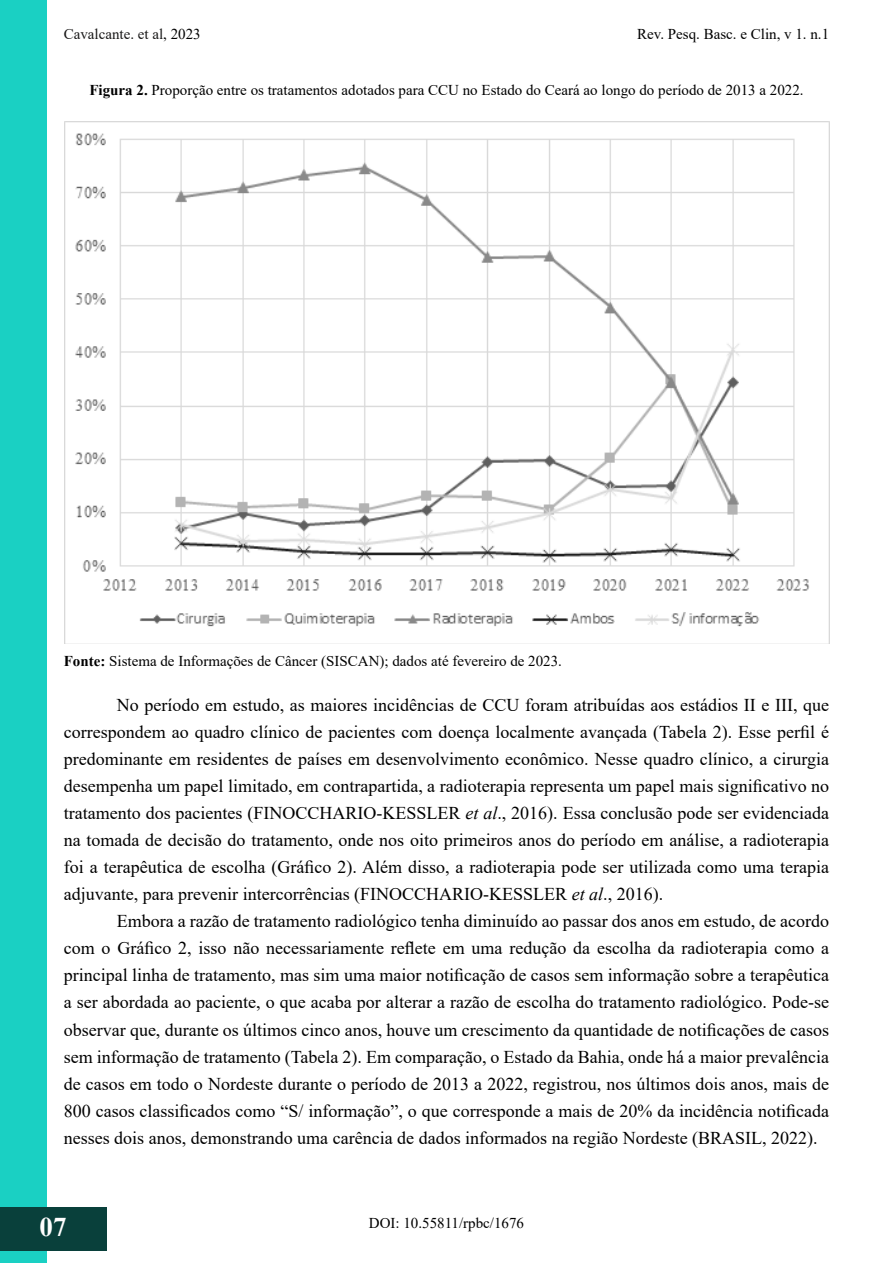
<style>
.page{position:relative;width:893px;height:1263px;background:#fff}
.page>*{position:absolute;margin:0;border:0;box-sizing:border-box;transform-origin:0 0}
.t1{font:700 27px "Times New Roman";color:#fff}
.t2{font:18px/27px "Times New Roman";color:#000;text-align:justify}
.t3{font:15px "Times New Roman";color:#000}
.t4{font:15px "Times New Roman";color:#181717}
.s1{color:#000}
.s2{font-weight:700}
.s3{font-style:italic}
</style>
<div class="page">
<div style="left:0;top:1px;width:47px;height:1262px;background:#1ad0c3"></div>
<div style="left:0;top:1207px;width:106px;height:43px;background:#09403b"></div>
<img style="left:64px;top:122px;width:765px;height:522px">
<p class="t4" style="left:64px;top:24px;width:139px">Cavalcante. et al<span class="s1">, 2023</span></p>
<p class="t3" style="left:637px;top:24px;width:193px">Rev. Pesq. Basc. e Clin, v 1. n.1</p>
<p class="t3" style="left:89px;top:80px;width:716px"><span class="s2">Figura 2.</span> Proporção entre os tratamentos adotados para CCU no Estado do Ceará ao longo do período de 2013 a 2022.</p>
<p class="t3" style="left:64px;top:651px;width:500px"><span class="s2">Fonte:</span> Sistema de Informações de Câncer (SISCAN); dados até fevereiro de 2023.</p>
<p class="t2" style="left:64px;top:691px;width:767px;text-indent:53px">No período em estudo, as maiores incidências de CCU foram atribuídas aos estádios II e III, que correspondem ao quadro clínico de pacientes com doença localmente avançada (Tabela 2). Esse perfil é predominante em residentes de países em desenvolvimento econômico. Nesse quadro clínico, a cirurgia desempenha um papel limitado, em contrapartida, a radioterapia representa um papel mais significativo no tratamento dos pacientes (FINOCCHARIO-KESSLER <span class="s3">et al</span>., 2016). Essa conclusão pode ser evidenciada na tomada de decisão do tratamento, onde nos oito primeiros anos do período em análise, a radioterapia foi a terapêutica de escolha (Gráfico 2). Além disso, a radioterapia pode ser utilizada como uma terapia adjuvante, para prevenir intercorrências (FINOCCHARIO-KESSLER <span class="s3">et al</span>., 2016).</p>
<p class="t2" style="left:64px;top:907px;width:767px;text-indent:53px">Embora a razão de tratamento radiológico tenha diminuído ao passar dos anos em estudo, de acordo com o Gráfico 2, isso não necessariamente reflete em uma redução da escolha da radioterapia como a principal linha de tratamento, mas sim uma maior notificação de casos sem informação sobre a terapêutica a ser abordada ao paciente, o que acaba por alterar a razão de escolha do tratamento radiológico. Pode-se observar que, durante os últimos cinco anos, houve um crescimento da quantidade de notificações de casos sem informação de tratamento (Tabela 2). Em comparação, o Estado da Bahia, onde há a maior prevalência de casos em todo o Nordeste durante o período de 2013 a 2022, registrou, nos últimos dois anos, mais de 800 casos classificados como “S/ informação”, o que corresponde a mais de 20% da incidência notificada nesses dois anos, demonstrando uma carência de dados informados na região Nordeste (BRASIL, 2022).</p>
<h1 class="t1" style="left:40px;top:1207px;width:29px">07</h1>
<p class="t3" style="left:369px;top:1213px;width:157px">DOI: 10.55811/rpbc/1676</p>
</div>
